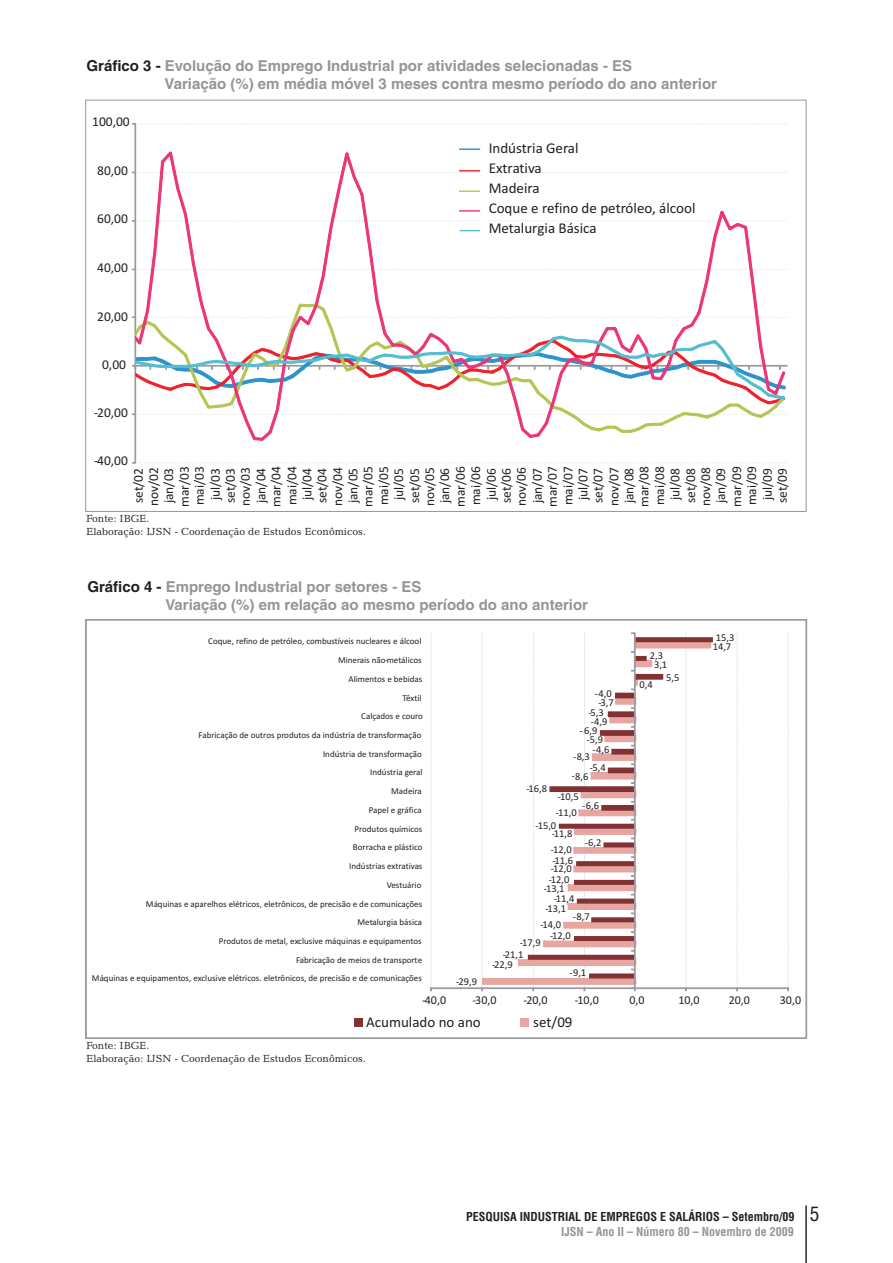
<style>
.page{position:relative;width:893px;height:1263px;background:#fff}
.page>*{position:absolute;margin:0;border:0;box-sizing:border-box;transform-origin:0 0}
.t1{font:condensed 19.5px "Helvetica LT";color:#231f20}
.t2{font:700 15px/17.9px "Helvetica LT";color:#939598}
.t3{font:15px/20.1px "Calibri";color:#231f20}
.t4{font:13.5px/15.3px "Calibri";color:#231f20;text-align:center}
.t5{font:700 condensed 12px "Helvetica LT";color:#231f20}
.t6{font:12px "Calibri";color:#231f20}
.t7{font:700 condensed 12px "Helvetica LT";color:#939598}
.t8{font:10.5px "Calibri";color:#231f20}
.t9{font:10.5px/12.6px "Candida BT";color:#231f20}
.t10{font:9px "Calibri";color:#231f20}
.s1{color:#231f20}
</style>
<div class="page">
<hr style="left:806px;top:1205px;width:1px;height:58px;background:#231f20">
<svg style="left:85px;top:619px;width:722px;height:420px"></svg>
<svg style="left:132px;top:123px;width:656px;height:341px"></svg>
<h2 class="t2" style="left:165px;top:58px;width:554px;text-indent:-78px"><span class="s1">Gráfico 3 -</span> Evolução do Emprego Industrial por atividades selecionadas - ES<br>Variação (%) em média móvel 3 meses contra mesmo período do ano anterior</h2>
<h3 class="t4" style="left:92px;top:115px;width:39px">100,00</h3>
<h3 class="t4" style="left:97px;top:164px;width:32px">80,00</h3>
<h3 class="t4" style="left:97px;top:212px;width:32px">60,00</h3>
<h3 class="t4" style="left:97px;top:261px;width:32px">40,00</h3>
<h3 class="t4" style="left:97px;top:309px;width:32px">20,00</h3>
<h3 class="t4" style="left:102px;top:358px;width:25px">0,00</h3>
<h3 class="t4" style="left:94px;top:406px;width:35px">-20,00</h3>
<h2 class="t3" style="left:489px;top:139px;width:208px">Indústria Geral<br>Extrativa<br>Madeira<br>Coque e refino de petróleo, álcool<br>Metalurgia Básica</h2>
<h3 class="t4" style="left:94px;top:454px;width:35px">-40,00</h3>
<p class="t4" style="left:132px;top:507px;width:42px;rotate:-90deg">set/02 nov/02 jan/03 mar/03 mai/03 jul/03 set/03 nov/03 jan/04 mar/04 mai/04 jul/04 set/04 nov/04 jan/05 mar/05 mai/05 jul/05 set/05 nov/05 jan/06 mar/06 mai/06 jul/06 set/06 nov/06 jan/07 mar/07 mai/07 jul/07 set/07 nov/07 jan/08 mar/08 mai/08 jul/08 set/08 nov/08 jan/09 mar/09 mai/09 jul/09 set/09</p>
<p class="t9" style="left:86px;top:513px;width:281px">Fonte: IBGE.<br>Elaboração: IJSN - Coordenação de Estudos Econômicos.</p>
<h2 class="t2" style="left:165px;top:579px;width:424px;text-indent:-78px"><span class="s1">Gráfico 4 -</span> Emprego Industrial por setores - ES<br>Variação (%) em relação ao mesmo período do ano anterior</h2>
<p class="t10" style="left:208px;top:638px;width:215px">Coque, refino de petróleo, combustíveis nucleares e álcool</p>
<p class="t10" style="left:338px;top:656px;width:85px">Minerais não-metálicos</p>
<p class="t10" style="left:348px;top:675px;width:75px">Alimentos e bebidas</p>
<p class="t10" style="left:403px;top:694px;width:21px">Têxtil</p>
<p class="t10" style="left:361px;top:712px;width:63px">Calçados e couro</p>
<p class="t10" style="left:198px;top:731px;width:224px">Fabricação de outros produtos da indústria de transformação</p>
<p class="t10" style="left:323px;top:750px;width:100px">Indústria de transformação</p>
<p class="t8" style="left:595px;top:689px;width:18px">-4,0</p>
<p class="t8" style="left:598px;top:698px;width:17px">-3,7</p>
<p class="t8" style="left:588px;top:708px;width:17px">-5,3</p>
<p class="t8" style="left:591px;top:717px;width:18px">-4,9</p>
<p class="t8" style="left:579px;top:726px;width:19px">-6,9</p>
<p class="t8" style="left:587px;top:735px;width:18px">-5,9</p>
<p class="t8" style="left:592px;top:745px;width:18px">-4,6</p>
<p class="t8" style="left:573px;top:752px;width:18px">-8,3</p>
<p class="t10" style="left:370px;top:769px;width:54px">Indústria geral</p>
<p class="t8" style="left:590px;top:763px;width:17px">-5,4</p>
<p class="t8" style="left:572px;top:772px;width:18px">-8,6</p>
<p class="t10" style="left:391px;top:787px;width:32px">Madeira</p>
<p class="t10" style="left:369px;top:806px;width:55px">Papel e gráfica</p>
<p class="t8" style="left:526px;top:784px;width:22px">-16,8</p>
<p class="t8" style="left:558px;top:792px;width:22px">-10,5</p>
<p class="t8" style="left:582px;top:801px;width:18px">-6,6</p>
<p class="t8" style="left:556px;top:808px;width:22px">-11,0</p>
<p class="t10" style="left:354px;top:825px;width:69px">Produtos químicos</p>
<p class="t10" style="left:353px;top:843px;width:71px">Borracha e plástico</p>
<p class="t8" style="left:535px;top:821px;width:22px">-15,0</p>
<p class="t8" style="left:552px;top:829px;width:22px">-11,8</p>
<p class="t8" style="left:551px;top:845px;width:22px">-12,0</p>
<p class="t8" style="left:585px;top:838px;width:18px">-6,2</p>
<p class="t10" style="left:349px;top:862px;width:75px">Indústrias extrativas</p>
<p class="t8" style="left:552px;top:856px;width:22px">-11,6</p>
<p class="t8" style="left:551px;top:864px;width:22px">-12,0</p>
<p class="t10" style="left:387px;top:881px;width:36px">Vestuário</p>
<p class="t8" style="left:549px;top:875px;width:22px">-12,0</p>
<p class="t8" style="left:544px;top:884px;width:22px">-13,1</p>
<p class="t10" style="left:146px;top:900px;width:278px">Máquinas e aparelhos elétricos, eletrônicos, de precisão e de comunicações</p>
<p class="t10" style="left:357px;top:918px;width:66px">Metalurgia básica</p>
<p class="t8" style="left:554px;top:894px;width:22px">-11,4</p>
<p class="t8" style="left:545px;top:904px;width:22px">-13,1</p>
<p class="t8" style="left:573px;top:912px;width:18px">-8,7</p>
<p class="t8" style="left:540px;top:920px;width:22px">-14,0</p>
<p class="t10" style="left:219px;top:937px;width:204px">Produtos de metal, exclusive máquinas e equipamentos</p>
<p class="t8" style="left:520px;top:938px;width:22px">-17,9</p>
<p class="t8" style="left:550px;top:931px;width:22px">-12,0</p>
<p class="t10" style="left:296px;top:956px;width:128px">Fabricação de meios de transporte</p>
<p class="t10" style="left:92px;top:975px;width:331px">Máquinas e equipamentos, exclusive elétricos. eletrônicos, de precisão e de comunicações</p>
<p class="t8" style="left:456px;top:977px;width:22px">-29,9</p>
<p class="t8" style="left:503px;top:950px;width:22px">-21,1</p>
<p class="t8" style="left:492px;top:960px;width:22px">-22,9</p>
<p class="t8" style="left:569px;top:968px;width:18px">-9,1</p>
<p class="t8" style="left:650px;top:651px;width:15px">2,3</p>
<p class="t8" style="left:654px;top:661px;width:15px">3,1</p>
<p class="t8" style="left:640px;top:680px;width:15px">0,4</p>
<p class="t8" style="left:666px;top:673px;width:15px">5,5</p>
<p class="t8" style="left:716px;top:633px;width:20px">15,3</p>
<p class="t8" style="left:713px;top:642px;width:20px">14,7</p>
<h3 class="t6" style="left:422px;top:995px;width:26px">-40,0</h3>
<h3 class="t6" style="left:472px;top:995px;width:26px">-30,0</h3>
<h3 class="t6" style="left:523px;top:995px;width:26px">-20,0</h3>
<h3 class="t6" style="left:575px;top:995px;width:26px">-10,0</h3>
<h3 class="t6" style="left:629px;top:995px;width:17px">0,0</h3>
<h3 class="t6" style="left:678px;top:995px;width:23px">10,0</h3>
<h3 class="t6" style="left:729px;top:995px;width:23px">20,0</h3>
<h3 class="t6" style="left:780px;top:995px;width:23px">30,0</h3>
<h2 class="t3" style="left:366px;top:1013px;width:116px">Acumulado no ano</h2>
<h2 class="t3" style="left:533px;top:1013px;width:41px">set/09</h2>
<p class="t9" style="left:86px;top:1040px;width:281px">Fonte: IBGE.<br>Elaboração: IJSN - Coordenação de Estudos Econômicos.</p>
<h3 class="t5" style="left:466px;top:1211px;width:330px">PESQUISA INDUSTRIAL DE EMPREGOS E SALÁRIOS – Setembro/09</h3>
<h3 class="t7" style="left:561px;top:1227px;width:234px">IJSN – Ano II – Número 80 – Novembro de 2009</h3>
<h1 class="t1" style="left:810px;top:1206px;width:11px">5</h1>
</div>
